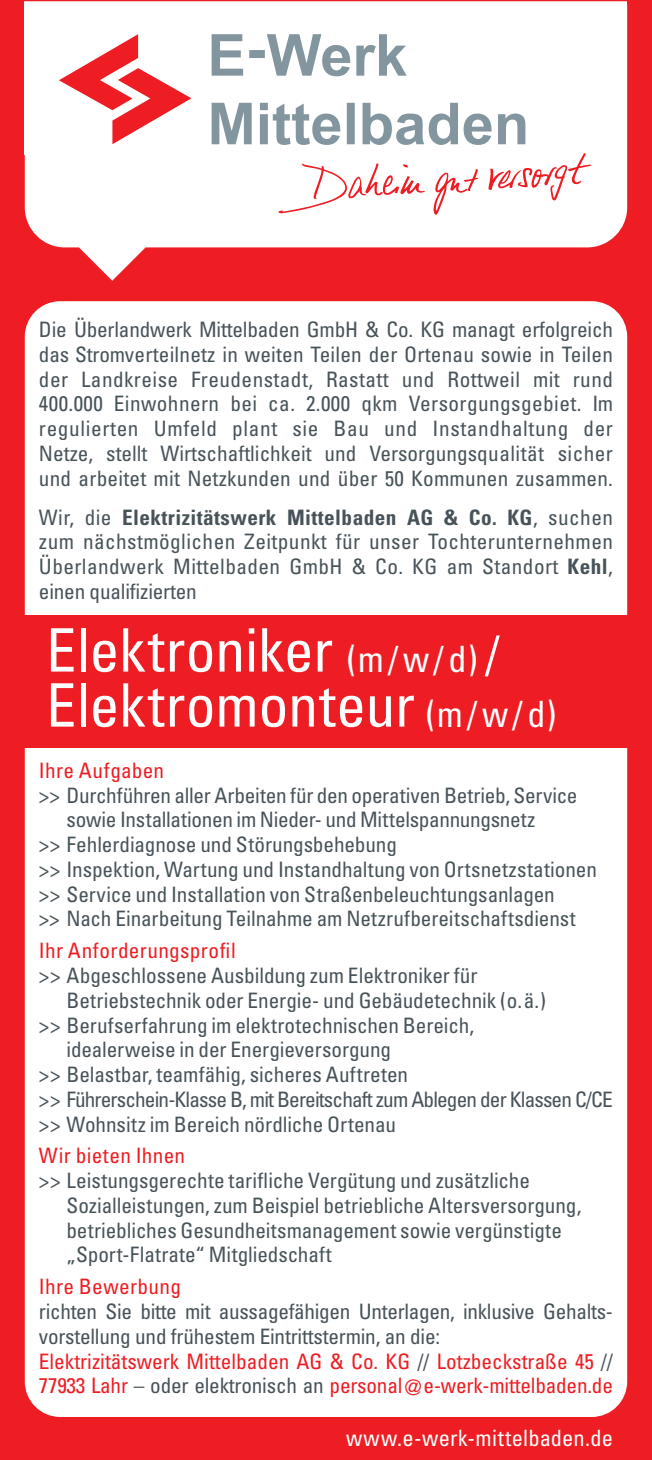
<style>
.page{position:relative;width:652px;height:1460px;background:#ee1d23}
.page>*{position:absolute;margin:0;border:0;box-sizing:border-box;transform-origin:0 0}
.t1{font:condensed 60px/55px "Univers";letter-spacing:-.005em;color:#fff}
.t2{font:condensed 22.5px "Univers";letter-spacing:.005em;color:#fff}
.t3{font:condensed 21.25px/24.8px "Univers";letter-spacing:-.005em;color:#475359;text-align:justify}
.t4{font:condensed 21.25px "Univers";letter-spacing:-.04em;color:#475359}
.t5{font:condensed 21.25px "Univers";letter-spacing:.015em;color:#ee1d23}
.s1{font-weight:700}
.s2{font-size:36.25px}
.s3{font-size:50px}
.s4{color:#ee1d23}
</style>
<div class="page">
<div style="left:25px;top:2px;width:602px;height:245px;background:#fff"></div>
<svg style="left:79px;top:214px;width:67px;height:67px"></svg>
<svg style="left:277px;top:163px;width:148px;height:50px;background:#fde7e7"></svg>
<svg style="left:488px;top:153px;width:104px;height:48px;background:#fcdede"></svg>
<svg style="left:433px;top:169px;width:45px;height:46px;background:#fbd7d8"></svg>
<svg style="left:59px;top:34px;width:132px;height:110px"></svg>
<svg style="left:212px;top:34px;width:195px;height:42px;background:#c8d0d4"></svg>
<svg style="left:212px;top:103px;width:313px;height:42px;background:#c4cdd2"></svg>
<div style="left:25px;top:301px;width:602px;height:1116px;background:#fff;border-radius:35px"></div>
<div style="left:0;top:615px;width:652px;height:133px;background:#ee1d23"></div>
<p class="t3" style="left:39px;top:317px;width:576px">Die Überlandwerk Mittelbaden GmbH &amp; Co. KG managt erfolgreich das Stromverteilnetz in weiten Teilen der Ortenau sowie in Teilen der Landkreise Freudenstadt, Rastatt und Rottweil mit rund 400.000 Einwohnern bei ca. 2.000 qkm Versorgungsgebiet. Im regulierten Umfeld plant sie Bau und Instandhaltung der Netze, stellt Wirtschaftlichkeit und Versorgungsqualität sicher und arbeitet mit Netzkunden und über 50 Kommunen zusammen.</p>
<p class="t3" style="left:39px;top:504px;width:576px">Wir, die <span class="s1">Elektrizitätswerk Mittelbaden AG &amp; Co. KG</span>, suchen zum nächstmöglichen Zeitpunkt für unser Tochterunternehmen Überlandwerk Mittelbaden GmbH &amp; Co. KG am Standort <span class="s1">Kehl</span>, einen qualifizierten</p>
<h1 class="t1" style="left:46px;top:622px;width:512px">Elektroniker <span class="s2">(m/w/d)</span> <span class="s3">/<br></span>Elektromonteur <span class="s2">(m/w/d)</span></h1>
<p class="t5" style="left:39px;top:757px;width:127px">Ihre Aufgaben</p>
<p class="t3" style="left:39px;top:782px;width:540px">&gt;&gt; Durchführen aller Arbeiten für den operativen Betrieb, Service</p>
<p class="t3" style="left:66px;top:807px;width:471px">sowie Installationen im Nieder- und Mittelspannungsnetz</p>
<p class="t3" style="left:39px;top:832px;width:360px">&gt;&gt; Fehlerdiagnose und Störungsbehebung</p>
<p class="t3" style="left:39px;top:857px;width:560px">&gt;&gt; Inspektion, Wartung und Instandhaltung von Ortsnetzstationen</p>
<p class="t3" style="left:39px;top:881px;width:517px">&gt;&gt; Service und Installation von Straßenbeleuchtungsanlagen</p>
<p class="t3" style="left:39px;top:906px;width:538px">&gt;&gt; Nach Einarbeitung Teilnahme am Netzrufbereitschaftsdienst</p>
<p class="t5" style="left:39px;top:937px;width:198px">Ihr Anforderungsprofil</p>
<p class="t3" style="left:39px;top:963px;width:440px">&gt;&gt; Abgeschlossene Ausbildung zum Elektroniker für</p>
<p class="t3" style="left:66px;top:987px;width:481px">Betriebstechnik oder Energie- und Gebäudetechnik (o.ä.)</p>
<p class="t3" style="left:39px;top:1012px;width:437px">&gt;&gt; Berufserfahrung im elektrotechnischen Bereich,</p>
<p class="t3" style="left:66px;top:1037px;width:326px">idealerweise in der Energieversorgung</p>
<p class="t3" style="left:39px;top:1062px;width:371px">&gt;&gt; Belastbar, teamfähig, sicheres Auftreten</p>
<p class="t4" style="left:39px;top:1086px;width:575px">&gt;&gt; Führerschein-Klasse B, mit Bereitschaft zum Ablegen der Klassen C/CE</p>
<p class="t3" style="left:39px;top:1111px;width:359px">&gt;&gt; Wohnsitz im Bereich nördliche Ortenau</p>
<p class="t5" style="left:39px;top:1142px;width:148px">Wir bieten Ihnen</p>
<p class="t3" style="left:66px;top:1168px;width:516px;text-align:left;text-indent:-27px">&gt;&gt; Leistungsgerechte tarifliche Vergütung und zusätzliche Sozialleistungen, zum Beispiel betriebliche Altersversorgung, betriebliches Gesundheitsmanagement sowie vergünstigte „Sport-Flatrate“ Mitgliedschaft</p>
<p class="t5" style="left:39px;top:1273px;width:144px">Ihre Bewerbung</p>
<p class="t3" style="left:39px;top:1299px;width:576px;text-align:left">richten Sie bitte mit aussagefähigen Unterlagen, inklusive Gehalts&shy;vorstellung und frühestem Eintrittstermin, an die:<br><span class="s4">Elektrizitätswerk Mittelbaden AG &amp; Co. KG</span> // <span class="s4">Lotzbeckstraße 45</span> // <span class="s4">77933 Lahr</span> – oder elektronisch an <span class="s4">personal@e-werk-mittelbaden.de</span></p>
<p class="t2" style="left:346px;top:1424px;width:268px">www.e-werk-mittelbaden.de</p>
</div>
